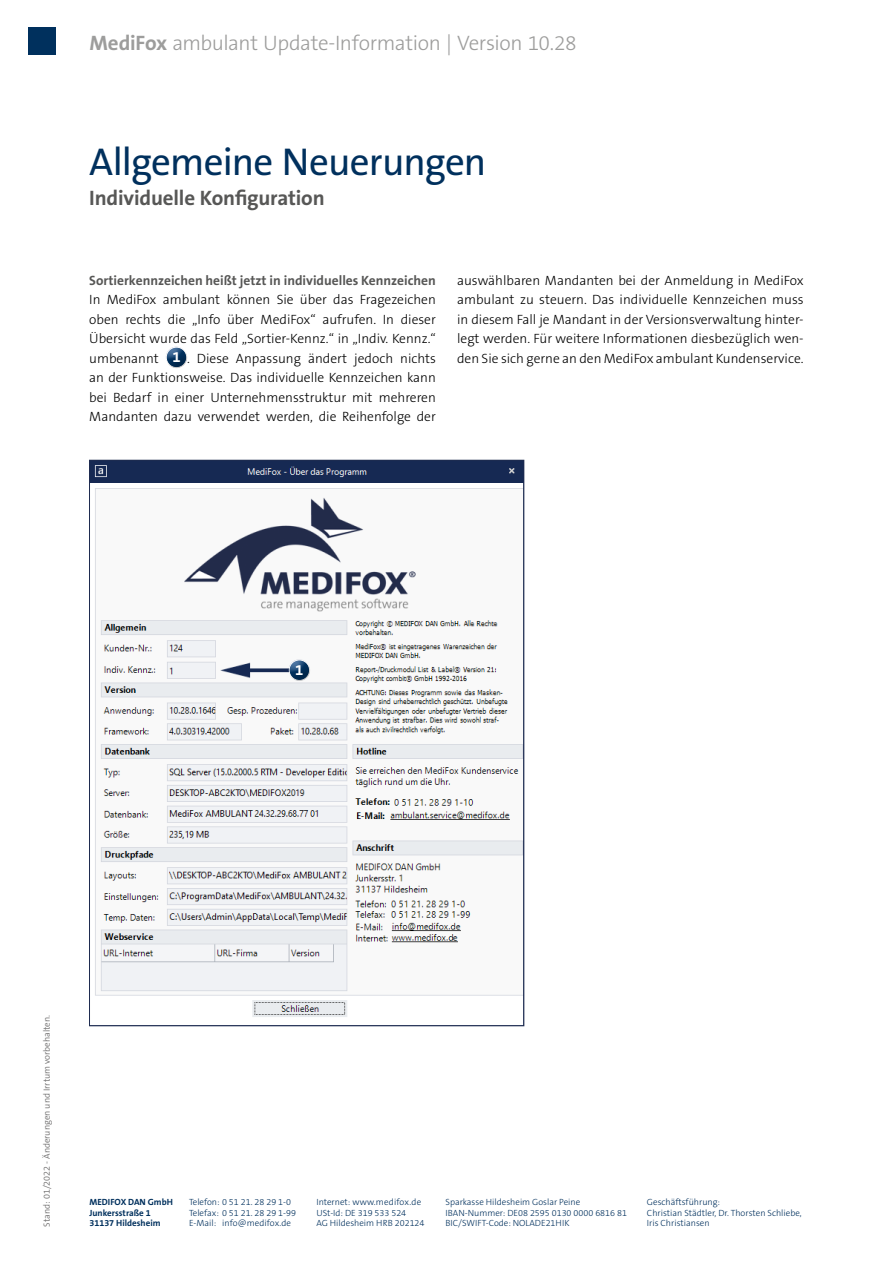
<style>
.page{position:relative;width:893px;height:1263px;background:#fff}
.page>*{position:absolute;margin:0;border:0;box-sizing:border-box;transform-origin:0 0}
.t1{font:39px "The Sans B5 Plain";letter-spacing:-.02em;color:#00305d}
.t2{font:300 21px "The Sans B3";letter-spacing:-.02em;color:#9d9d9c}
.t3{font:700 21px "The Sans B7";letter-spacing:-.005em;color:#575756}
.t4{font:700 15px "The Sans B7";color:#fff}
.t5{font:300 13.5px/19.5px "The Sans B3";color:#000;text-align:justify}
.t6{font:700 13.5px "The Sans B7";color:#575756}
.t7{font:300 9px/10.8px "The Sans B3";color:#00305d}
.t8{font:300 9px "The Sans B4";color:#706f6f}
.t9{font:700 9px/10.8px "The Sans B7";color:#00305d}
.s1{font-family:"The Sans B7";font-weight:700}
.s2{font-family:"The Sans B7";font-weight:700;font-size:15px;color:#fff}
</style>
<div class="page">
<div style="left:28px;top:28px;width:27px;height:27px;background:#00305d"></div>
<div style="left:159px;top:345px;width:39px;height:25px;background:#000;opacity:.2"></div>
<img style="left:91px;top:462px;width:431px;height:555px">
<div style="left:278px;top:650px;width:39px;height:33px;background:#f9f9f9"></div>
<div style="left:282px;top:658px;width:39px;height:25px;background:#000;opacity:.2"></div>
<h2 class="t2" style="left:89px;top:32px;width:489px"><span class="s1">MediFox</span> ambulant Update-Information | Version 10.28</h2>
<h1 class="t1" style="left:89px;top:141px;width:399px">Allgemeine Neuerungen</h1>
<h2 class="t3" style="left:89px;top:186px;width:237px">Individuelle Konfiguration</h2>
<p class="t6" style="left:89px;top:273px;width:348px">Sortierkennzeichen heißt jetzt in individuelles Kennzeichen</p>
<p class="t5" style="left:89px;top:291px;width:348px">In MediFox ambulant können Sie über das Fragezeichen oben rechts die „Info über MediFox“ aufrufen. In dieser Übersicht wurde das Feld „Sortier-Kennz.“ in „Indiv. Kennz.“ umbenannt <span class="s2">1</span> . Diese Anpassung ändert jedoch nichts an der Funktionsweise. Das individuelle Kennzeichen kann bei Bedarf in einer Unternehmensstruktur mit mehreren Mandanten dazu verwendet werden, die Reihenfolge der</p>
<p class="t5" style="left:457px;top:271px;width:348px">auswählbaren Mandanten bei der Anmeldung in MediFox ambulant zu steuern. Das individuelle Kennzeichen muss in diesem Fall je Mandant in der Versionsverwaltung hinter&shy;legt werden. Für weitere Informationen diesbezüglich wen&shy;den Sie sich gerne an den MediFox ambulant Kundenservice.</p>
<p class="t4" style="left:295px;top:662px;width:10px">1</p>
<p class="t8" style="left:42px;top:1226px;width:213px;rotate:-90deg">Stand: 01/2022 - Änderungen und Irrtum vorbehalten.</p>
<p class="t9" style="left:90px;top:1197px;width:85px">MEDIFOX DAN GmbH<br>Junkersstraße 1<br>31137 Hildesheim</p>
<p class="t7" style="left:189px;top:1197px;width:109px">Telefon: 0 51 21. 28 29 1-0<br>Telefax: 0 51 21. 28 29 1-99<br>E-Mail: info@medifox.de</p>
<p class="t7" style="left:316px;top:1197px;width:110px">Internet: www.medifox.de<br>USt-Id: DE 319 533 524<br>AG Hildesheim HRB 202124</p>
<p class="t7" style="left:445px;top:1197px;width:183px">Sparkasse Hildesheim Goslar Peine<br>IBAN-Nummer: DE08 2595 0130 0000 6816 81<br>BIC/SWIFT-Code: NOLADE21HIK</p>
<p class="t7" style="left:647px;top:1197px;width:156px">Geschäftsführung:<br>Christian Städtler, Dr. Thorsten Schliebe,<br>Iris Christiansen</p>
</div>
